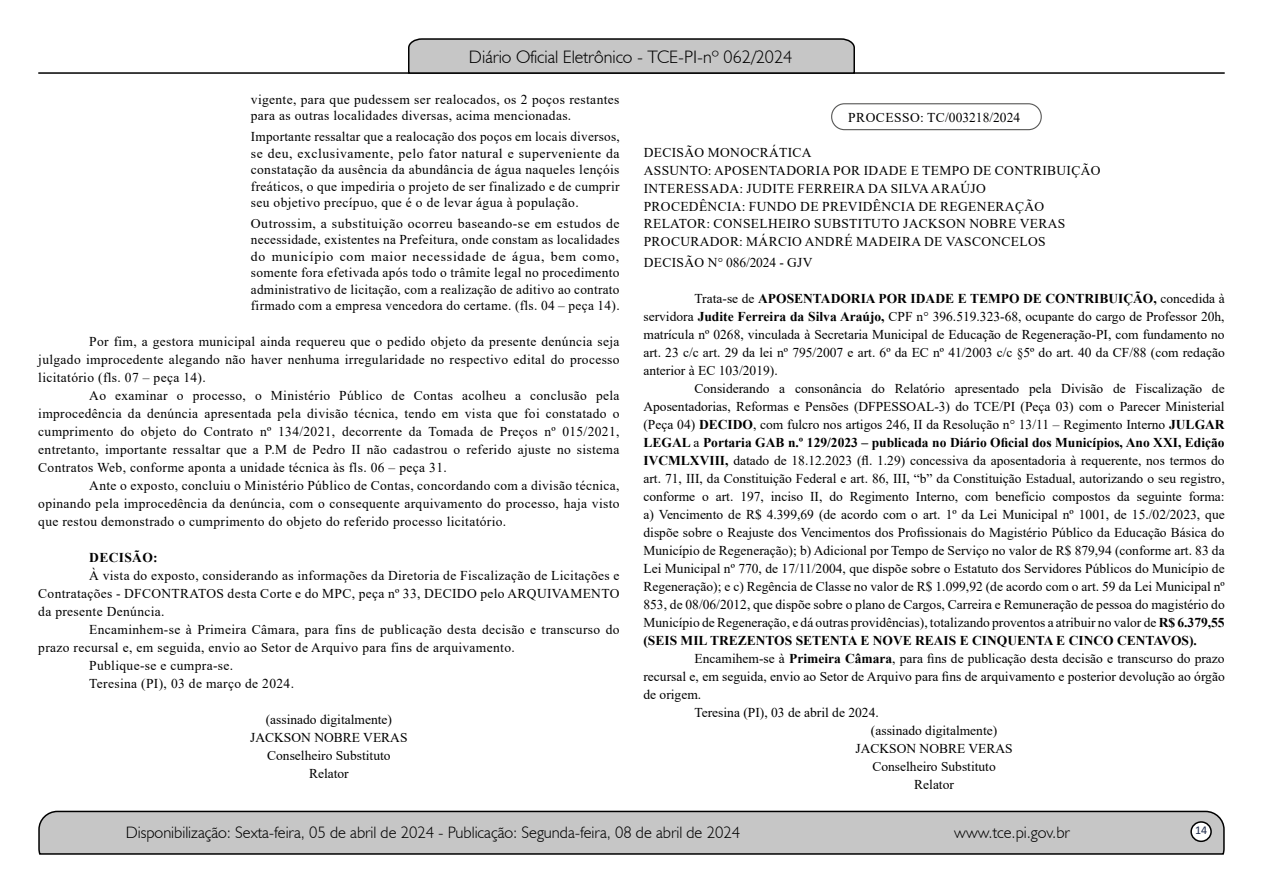
<style>
.page{position:relative;width:1263px;height:893px;background:#fff}
.page>*{position:absolute;margin:0;border:0;box-sizing:border-box;transform-origin:0 0}
.t1{font:300 18px "Humanist 521 BT";color:#000}
.t2{font:300 16.5px "Humanist 521 BT";color:#000}
.t3{font:13.5px/18px "Times New Roman";letter-spacing:.025em;color:#000;text-align:justify}
.t4{font:13.5px/18px "Times New Roman";color:#000;text-align:center}
.t5{font:700 13.5px "Times New Roman";letter-spacing:.025em;color:#000}
.t6{font:12px "Calibri";color:#212d4c}
.s1{font-weight:700}
</style>
<div class="page">
<svg style="left:38px;top:810px;width:1187px;height:45px;background:#b9b9b9"></svg>
<div style="left:1191px;top:822px;width:20px;height:19px;background:#fff;border-radius:50%"></div>
<div style="left:1190px;top:821px;width:22px;height:21px;border:2px solid #000;border-radius:50%"></div>
<hr style="left:38px;top:72px;width:1187px;height:2px;background:#000">
<svg style="left:407px;top:38px;width:449px;height:36px;background:#b4b4b4"></svg>
<div style="left:831px;top:103px;width:211px;height:27px;border:1px solid #575756;border-radius:13px"></div>
<h1 class="t1" style="left:469px;top:46px;width:325px">Diário Oficial Eletrônico - TCE-PI-nº 062/2024</h1>
<p class="t3" style="left:251px;top:91px;width:370px;line-height:16.5px">vigente, para que pudessem ser realocados, os 2 poços restantes para as outras localidades diversas, acima mencionadas.</p>
<p class="t3" style="left:251px;top:128px;width:370px;line-height:16.5px">Importante ressaltar que a realocação dos poços em locais diversos, se deu, exclusivamente, pelo fator natural e superveniente da constatação da ausência da abundância de água naqueles lençóis freáticos, o que impediria o projeto de ser finalizado e de cumprir seu objetivo precípuo, que é o de levar água à população.</p>
<p class="t3" style="left:251px;top:215px;width:370px;line-height:16.5px">Outrossim, a substituição ocorreu baseando-se em estudos de necessidade, existentes na Prefeitura, onde constam as localidades do município com maior necessidade de água, bem como, somente fora efetivada após todo o trâmite legal no procedimento administrativo de licitação, com a realização de aditivo ao contrato firmado com a empresa vencedora do certame. (fls. 04 – peça 14).</p>
<p class="t3" style="left:38px;top:332px;width:583px;text-indent:51px">Por fim, a gestora municipal ainda requereu que o pedido objeto da presente denúncia seja julgado improcedente alegando não haver nenhuma irregularidade no respectivo edital do processo licitatório (fls. 07 – peça 14).</p>
<p class="t3" style="left:38px;top:386px;width:583px;text-indent:51px">Ao examinar o processo, o Ministério Público de Contas acolheu a conclusão pela improcedência da denúncia apresentada pela divisão técnica, tendo em vista que foi constatado o cumprimento do objeto do Contrato nº 134/2021, decorrente da Tomada de Preços nº 015/2021, entretanto, importante ressaltar que a P.M de Pedro II não cadastrou o referido ajuste no sistema Contratos Web, conforme aponta a unidade técnica às fls. 06 – peça 31.</p>
<p class="t3" style="left:38px;top:476px;width:583px;text-indent:51px">Ante o exposto, concluiu o Ministério Público de Contas, concordando com a divisão técnica, opinando pela improcedência da denúncia, com o consequente arquivamento do processo, haja visto que restou demonstrado o cumprimento do objeto do referido processo licitatório.</p>
<p class="t5" style="left:89px;top:548px;width:70px">DECISÃO:</p>
<p class="t3" style="left:38px;top:566px;width:583px;text-indent:51px">À vista do exposto, considerando as informações da Diretoria de Fiscalização de Licitações e Contratações - DFCONTRATOS desta Corte e do MPC, peça nº 33, DECIDO pelo ARQUIVAMENTO da presente Denúncia.</p>
<p class="t3" style="left:89px;top:620px;width:532px">Encaminhem-se à Primeira Câmara, para fins de publicação desta decisão e transcurso do</p>
<p class="t3" style="left:38px;top:638px;width:478px">prazo recursal e, em seguida, envio ao Setor de Arquivo para fins de arquivamento.</p>
<p class="t3" style="left:89px;top:656px;width:145px">Publique-se e cumpra-se.</p>
<p class="t3" style="left:89px;top:674px;width:206px">Teresina (PI), 03 de março de 2024.</p>
<p class="t4" style="left:250px;top:710px;width:159px">(assinado digitalmente)<br>JACKSON NOBRE VERAS<br>Conselheiro Substituto<br>Relator</p>
<p class="t3" style="left:848px;top:108px;width:173px">PROCESSO: TC/003218/2024</p>
<p class="t3" style="left:644px;top:144px;width:458px;text-align:left">DECISÃO MONOCRÁTICA<br>ASSUNTO: APOSENTADORIA POR IDADE E TEMPO DE CONTRIBUIÇÃO INTERESSADA: JUDITE FERREIRA DA SILVA ARAÚJO<br>PROCEDÊNCIA: FUNDO DE PREVIDÊNCIA DE REGENERAÇÃO RELATOR: CONSELHEIRO SUBSTITUTO JACKSON NOBRE VERAS PROCURADOR: MÁRCIO ANDRÉ MADEIRA DE VASCONCELOS</p>
<p class="t3" style="left:644px;top:253px;width:170px">DECISÃO N° 086/2024 - GJV</p>
<p class="t3" style="left:643px;top:289px;width:583px;text-indent:51px">Trata-se de <span class="s1">APOSENTADORIA POR IDADE E TEMPO DE CONTRIBUIÇÃO,</span> concedida à servidora <span class="s1">Judite Ferreira da Silva Araújo,</span> CPF n° 396.519.323-68, ocupante do cargo de Professor 20h, matrícula nº 0268, vinculada à Secretaria Municipal de Educação de Regeneração-PI, com fundamento no art. 23 c/c art. 29 da lei nº 795/2007 e art. 6º da EC nº 41/2003 c/c §5º do art. 40 da CF/88 (com redação anterior à EC 103/2019).</p>
<p class="t3" style="left:643px;top:379px;width:583px;text-indent:51px">Considerando a consonância do Relatório apresentado pela Divisão de Fiscalização de Aposentadorias, Reformas e Pensões (DFPESSOAL-3) do TCE/PI (Peça 03) com o Parecer Ministerial (Peça 04) <span class="s1">DECIDO</span>, com fulcro nos artigos 246, II da Resolução n° 13/11 – Regimento Interno <span class="s1">JULGAR LEGAL</span> a <span class="s1">Portaria GAB n.º 129/2023 – publicada no Diário Oficial dos Municípios, Ano XXI, Edição IVCMLXVIII,</span> datado de 18.12.2023 (fl. 1.29) concessiva da aposentadoria à requerente, nos termos do art. 71, III, da Constituição Federal e art. 86, III, “b” da Constituição Estadual, autorizando o seu registro, conforme o art. 197, inciso II, do Regimento Interno, com benefício compostos da seguinte forma: a) Vencimento de R$ 4.399,69 (de acordo com o art. 1º da Lei Municipal nº 1001, de 15./02/2023, que dispõe sobre o Reajuste dos Vencimentos dos Profissionais do Magistério Público da Educação Básica do Município de Regeneração); b) Adicional por Tempo de Serviço no valor de R$ 879,94 (conforme art. 83 da Lei Municipal nº 770, de 17/11/2004, que dispõe sobre o Estatuto dos Servidores Públicos do Município de Regeneração); e c) Regência de Classe no valor de R$ 1.099,92 (de acordo com o art. 59 da Lei Municipal nº 853, de 08/06/2012, que dispõe sobre o plano de Cargos, Carreira e Remuneração de pessoa do magistério do Município de Regeneração, e dá outras providências), totalizando proventos a atribuir no valor de <span class="s1">R$ 6.379,55 (SEIS MIL TREZENTOS SETENTA E NOVE REAIS E CINQUENTA E CINCO CENTAVOS).</span></p>
<p class="t4" style="left:694px;top:649px;width:532px">Encamihem-se à <span class="s1">Primeira Câmara</span>, para fins de publicação desta decisão e transcurso do prazo</p>
<p class="t4" style="left:643px;top:667px;width:583px">recursal e, em seguida, envio ao Setor de Arquivo para fins de arquivamento e posterior devolução ao órgão</p>
<p class="t4" style="left:643px;top:685px;width:59px">de origem.</p>
<p class="t4" style="left:694px;top:703px;width:186px">Teresina (PI), 03 de abril de 2024.</p>
<p class="t4" style="left:871px;top:721px;width:128px">(assinado digitalmente)</p>
<p class="t4" style="left:855px;top:739px;width:159px">JACKSON NOBRE VERAS</p>
<p class="t4" style="left:872px;top:757px;width:125px">Conselheiro Substituto</p>
<p class="t4" style="left:914px;top:775px;width:41px">Relator</p>
<p class="t2" style="left:126px;top:822px;width:616px">Disponibilização: Sexta-feira, 05 de abril de 2024 - Publicação: Segunda-feira, 08 de abril de 2024</p>
<p class="t2" style="left:954px;top:822px;width:117px">www.tce.pi.gov.br</p>
<p class="t6" style="left:1195px;top:821px;width:14px">14</p>
</div>
